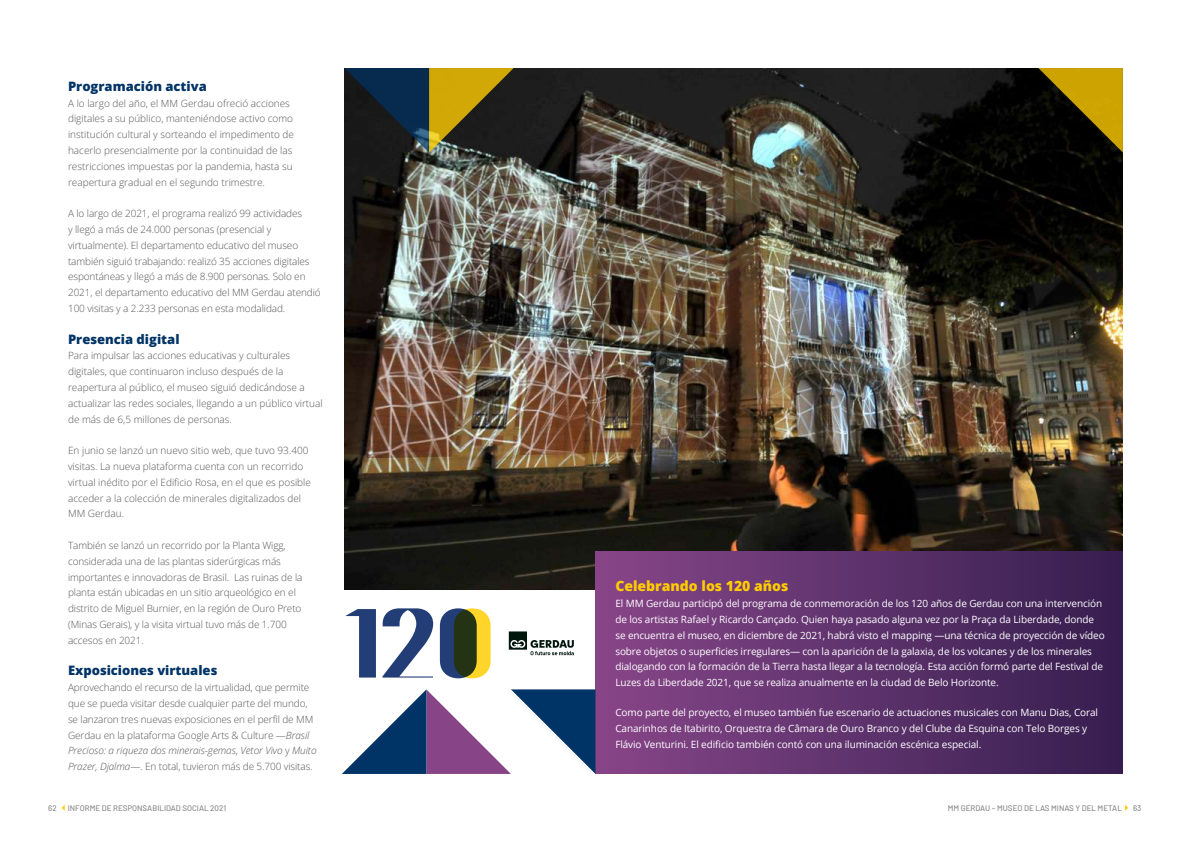
<style>
.page{position:relative;width:1191px;height:842px;background:#fff}
.page>*{position:absolute;margin:0;border:0;box-sizing:border-box;transform-origin:0 0}
.t1{font:800 14px "Open Sans";color:#fc0}
.t2{font:800 13px "Open Sans";color:#036}
.t3{font:300 10px/15.8px "Open Sans";letter-spacing:-.01em;color:#565659}
.t4{font:10px/15.8px "Open Sans";letter-spacing:-.01em;color:#fff}
.t5{font:500 8px "Barlow";color:#8a8c8e}
.s1{font-style:italic}
</style>
<div class="page">
<img style="left:344px;top:68px;width:779px;height:522px">
<svg style="left:344px;top:68px;width:169px;height:85px;background:#464625"></svg>
<svg style="left:1038px;top:68px;width:85px;height:85px;background:#665201"></svg>
<div style="left:595px;top:551px;width:528px;height:223px;background:linear-gradient(to right,#874689,#361e4f)"></div>
<svg style="left:342px;top:689px;width:253px;height:85px"></svg>
<div style="left:454px;top:608px;width:36px;height:70px;background:#ffd52a;border-radius:18px"></div>
<svg style="left:440px;top:608px;width:37px;height:70px;background:#25393c"></svg>
<svg style="left:345px;top:609px;width:31px;height:68px"></svg>
<svg style="left:382px;top:608px;width:51px;height:70px"></svg>
<svg style="left:509px;top:631px;width:65px;height:24px"></svg>
<svg style="left:1125px;top:805px;width:3px;height:6px"></svg>
<svg style="left:62px;top:805px;width:3px;height:6px"></svg>
<h2 class="t2" style="left:68px;top:77px;width:140px">Programación activa</h2>
<p class="t3" style="left:68px;top:95px;width:227px">A lo largo del año, el MM Gerdau ofreció acciones digitales a su público, manteniéndose activo como institución cultural y sorteando el impedimento de hacerlo presencialmente por la continuidad de las restricciones impuestas por la pandemia, hasta su reapertura gradual en el segundo trimestre.</p>
<p class="t3" style="left:68px;top:205px;width:254px">A lo largo de 2021, el programa realizó 99 actividades<br>y llegó a más de 24.000 personas (presencial y virtualmente). El departamento educativo del museo también siguió trabajando: realizó 35 acciones digitales espontáneas y llegó a más de 8.900 personas. Solo en 2021, el departamento educativo del MM Gerdau atendió 100 visitas y a 2.233 personas en esta modalidad.</p>
<h2 class="t2" style="left:68px;top:330px;width:113px">Presencia digital</h2>
<p class="t3" style="left:68px;top:348px;width:256px">Para impulsar las acciones educativas y culturales digitales, que continuaron incluso después de la reapertura al público, el museo siguió dedicándose a actualizar las redes sociales, llegando a un público virtual de más de 6,5 millones de personas.</p>
<p class="t3" style="left:68px;top:442px;width:244px">En junio se lanzó un nuevo sitio web, que tuvo 93.400 visitas. La nueva plataforma cuenta con un recorrido virtual inédito por el Edificio Rosa, en el que es posible acceder a la colección de minerales digitalizados del MM Gerdau.</p>
<p class="t3" style="left:68px;top:537px;width:236px">También se lanzó un recorrido por la Planta Wigg, considerada una de las plantas siderúrgicas más importantes e innovadoras de Brasil. Las ruinas de la planta están ubicadas en un sitio arqueológico en el distrito de Miguel Burnier, en la región de Ouro Preto (Minas Gerais), y la visita virtual tuvo más de 1.700 accesos en 2021.</p>
<h2 class="t2" style="left:68px;top:662px;width:151px">Exposiciones virtuales</h2>
<p class="t3" style="left:68px;top:679px;width:250px">Aprovechando el recurso de la virtualidad, que permite que se pueda visitar desde cualquier parte del mundo, se lanzaron tres nuevas exposiciones en el perfil de MM Gerdau en la plataforma Google Arts &amp; Culture —<span class="s1">Brasil Precioso: a riqueza dos minerais-gemas</span>, <span class="s1">Vetor Vivo</span> y <span class="s1">Muito Prazer, Djalma</span>—. En total, tuvieron más de 5.700 visitas.</p>
<h1 class="t1" style="left:615px;top:577px;width:174px">Celebrando los 120 años</h1>
<p class="t4" style="left:615px;top:595px;width:491px">El MM Gerdau participó del programa de conmemoración de los 120 años de Gerdau con una intervención de los artistas Rafael y Ricardo Cançado. Quien haya pasado alguna vez por la Praça da Liberdade, donde se encuentra el museo, en diciembre de 2021, habrá visto el mapping —una técnica de proyección de vídeo sobre objetos o superficies irregulares— con la aparición de la galaxia, de los volcanes y de los minerales dialogando con la formación de la Tierra hasta llegar a la tecnología. Esta acción formó parte del Festival de Luzes da Liberdade 2021, que se realiza anualmente en la ciudad de Belo Horizonte.</p>
<p class="t4" style="left:615px;top:704px;width:484px">Como parte del proyecto, el museo también fue escenario de actuaciones musicales con Manu Dias, Coral<br>Canarinhos de Itabirito, Orquestra de Câmara de Ouro Branco y del Clube da Esquina con Telo Borges y<br>Flávio Venturini. El edificio también contó con una iluminación escénica especial.</p>
<p class="t5" style="left:48px;top:802px;width:10px">62</p>
<p class="t5" style="left:68px;top:802px;width:160px">INFORME DE RESPONSABILIDAD SOCIAL 2021</p>
<p class="t5" style="left:947px;top:802px;width:176px">MM GERDAU – MUSEO DE LAS MINAS Y DEL METAL</p>
<p class="t5" style="left:1133px;top:802px;width:10px">63</p>
</div>
